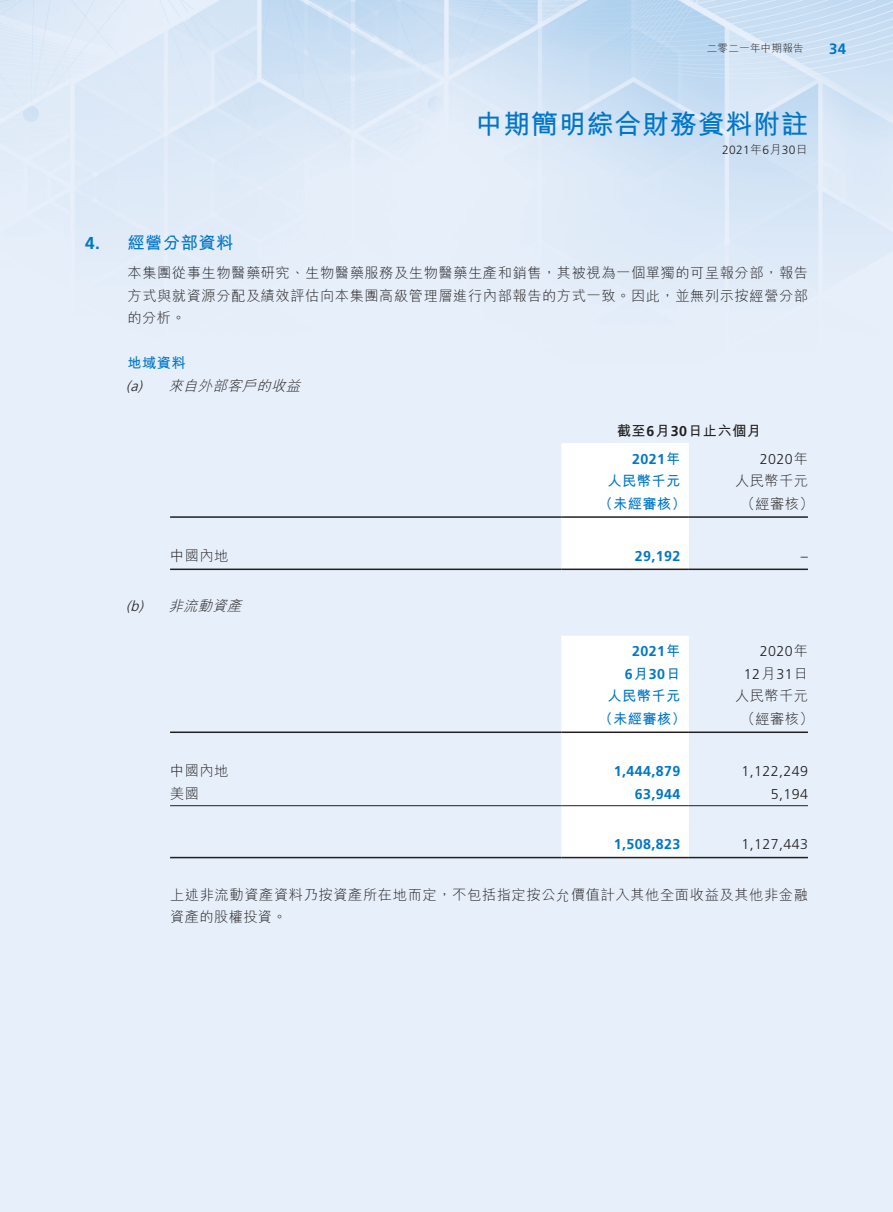
<style>
.page{position:relative;width:893px;height:1212px;background:#e7f0fa}
.page>*{position:absolute;margin:0;border:0;box-sizing:border-box;transform-origin:0 0}
.t1{font:700 27px "M Hei HK";letter-spacing:.03em;color:#0076c8}
.t2{font:700 17.25px "M Hei HK";letter-spacing:.03em;color:#0076c8}
.t3{font:700 17.25px "Frutiger LT Std";color:#0076c8}
.t4{font:700 15px "Frutiger LT Std";color:#0076c8}
.t5{font:300 14.25px/22.5px "M Hei HK";letter-spacing:.04em;color:#231f20;text-align:justify}
.t6{font:700 14.25px/22.5px "Frutiger LT Std";letter-spacing:.03em;color:#0076c8;text-align:center}
.t7{font:300 14.25px/22.5px "Frutiger LT Std";letter-spacing:.03em;color:#231f20;text-align:right}
.t8{font:700 14.25px "M Hei HK";letter-spacing:.03em;color:#0076c8}
.t9{font:italic 300 14.25px "M Hei HK";color:#231f20}
.t10{font:700 14.25px "M Hei HK";letter-spacing:.03em;color:#231f20}
.t11{font:italic 300 14.25px "Frutiger LT Std";color:#231f20}
.t12{font:300 12px "Frutiger LT Std";letter-spacing:.03em;color:#231f20}
.t13{font:300 10.5px "M Hei HK";letter-spacing:.03em;color:#231f20}
.s1{font-family:"M Hei HK"}
.s2{font-family:"Frutiger LT Std"}
</style>
<div class="page">
<img style="left:0;top:0;width:893px;height:249px">
<div style="left:561px;top:443px;width:128px;height:125px;background:#fff"></div>
<hr style="left:170px;top:516px;width:391px;height:2px;background:#231f20">
<hr style="left:561px;top:516px;width:128px;height:2px;background:#231f20">
<hr style="left:689px;top:516px;width:119px;height:2px;background:#231f20">
<hr style="left:170px;top:568px;width:391px;height:2px;background:#231f20">
<hr style="left:561px;top:568px;width:128px;height:2px;background:#231f20">
<hr style="left:689px;top:568px;width:119px;height:2px;background:#231f20">
<div style="left:561px;top:636px;width:128px;height:221px;background:#fff"></div>
<hr style="left:170px;top:731px;width:391px;height:2px;background:#231f20">
<hr style="left:561px;top:731px;width:128px;height:2px;background:#231f20">
<hr style="left:689px;top:731px;width:119px;height:2px;background:#231f20">
<hr style="left:170px;top:805px;width:391px;height:1px;background:#231f20">
<hr style="left:561px;top:805px;width:128px;height:1px;background:#231f20">
<hr style="left:689px;top:805px;width:119px;height:1px;background:#231f20">
<hr style="left:170px;top:857px;width:391px;height:1px;background:#231f20">
<hr style="left:561px;top:857px;width:128px;height:1px;background:#231f20">
<hr style="left:689px;top:857px;width:119px;height:1px;background:#231f20">
<p class="t13" style="left:707px;top:43px;width:98px">二零二一年中期報告</p>
<h1 class="t1" style="left:476px;top:104px;width:334px">中期簡明綜合財務資料附註</h1>
<p class="t12" style="left:722px;top:143px;width:87px">2021<span class="s1">年 月</span>6 30<span class="s1">日</span></p>
<p class="t4" style="left:829px;top:40px;width:19px">34</p>
<p class="t3" style="left:85px;top:233px;width:16px">4.</p>
<p class="t2" style="left:128px;top:230px;width:107px">經營分部資料</p>
<p class="t5" style="left:128px;top:261px;width:682px">本集團從事生物醫藥研究、生物醫藥服務及生物醫藥生產和銷售，其被視為一個單獨的可呈報分部，報告方式與就資源分配及績效評估向本集團高級管理層進行內部報告的方式一致。因此，並無列示按經營分部的分析。</p>
<p class="t8" style="left:128px;top:353px;width:60px">地域資料</p>
<p class="t9" style="left:169px;top:378px;width:137px">來自外部客戶的收益</p>
<p class="t11" style="left:126px;top:378px;width:17px">a(</p>
<p class="t11" style="left:138px;top:378px;width:10px">)</p>
<p class="t10" style="left:617px;top:420px;width:146px">截至<span class="s2">6</span>月<span class="s2">30</span>日止六個月</p>
<p class="t11" style="left:126px;top:598px;width:18px">b(</p>
<p class="t11" style="left:139px;top:598px;width:10px">)</p>
<p class="t6" style="left:632px;top:448px;width:50px">2021<span class="s1">年</span></p>
<p class="t7" style="left:760px;top:448px;width:50px">2020<span class="s1">年</span></p>
<p class="t8" style="left:607px;top:471px;width:74px">人民幣千元</p>
<p class="t5" style="left:735px;top:469px;width:74px">人民幣千元</p>
<p class="t8" style="left:599px;top:493px;width:89px">（未經審核）</p>
<p class="t5" style="left:741px;top:492px;width:74px">（經審核(</p>
<p class="t5" style="left:170px;top:544px;width:60px">中國內地</p>
<p class="t9" style="left:169px;top:599px;width:78px">非流動資產</p>
<p class="t6" style="left:635px;top:545px;width:47px">29,192</p>
<p class="t7" style="left:801px;top:545px;width:9px">–</p>
<p class="t6" style="left:625px;top:640px;width:57px">2021<span class="s1">年<br></span>6<span class="s1">月</span>30<span class="s1">日</span></p>
<p class="t7" style="left:744px;top:640px;width:66px">2020<span class="s1">年<br></span>12<span class="s1">月</span>31<span class="s1">日</span></p>
<p class="t5" style="left:735px;top:685px;width:74px">人民幣千元</p>
<p class="t8" style="left:607px;top:686px;width:74px">人民幣千元</p>
<p class="t8" style="left:599px;top:708px;width:89px">（未經審核）</p>
<p class="t5" style="left:741px;top:707px;width:74px">（經審核(</p>
<p class="t5" style="left:170px;top:759px;width:60px">中國內地</p>
<p class="t6" style="left:614px;top:760px;width:68px">1,444,879</p>
<p class="t7" style="left:741px;top:760px;width:68px">1,122,249</p>
<p class="t5" style="left:170px;top:782px;width:30px">美國</p>
<p class="t6" style="left:635px;top:782px;width:47px">63,944</p>
<p class="t7" style="left:771px;top:783px;width:39px">5,194</p>
<p class="t6" style="left:614px;top:833px;width:68px">1,508,823</p>
<p class="t5" style="left:170px;top:883px;width:639px">上述非流動資產資料乃按資產所在地而定，不包括指定按公允價值計入其他全面收益及其他非金融資產的股權投資。</p>
<p class="t7" style="left:741px;top:833px;width:68px">1,127,443</p>
</div>
